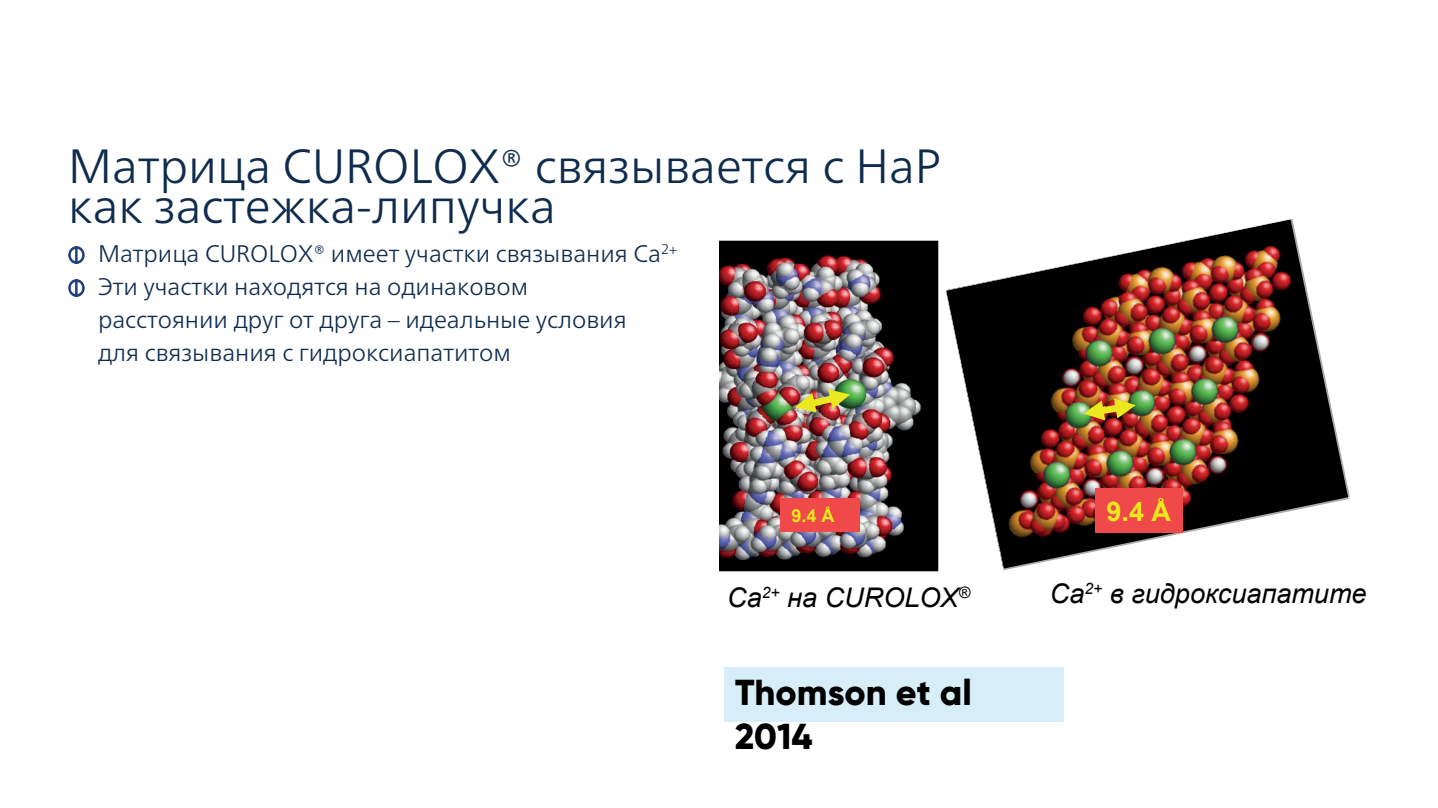
<style>
.page{position:relative;width:1438px;height:808px;background:#fff}
.page>*{position:absolute;margin:0;border:0;box-sizing:border-box;transform-origin:0 0}
.t1{font:300 48.15px/40.7px "Frutiger Neue LTCYR";color:#0f2b4d}
.t2{font:800 36px/43.7px "Gilroy Two";color:#000001}
.t3{font:italic 27px "Arial";color:#000001}
.t4{font:700 27px "Arial";color:#ece820}
.t5{font:300 24px/33.2px "Frutiger Neue LTCYR";color:#0f2b4d}
.t6{font:700 18px "Arial";color:#ece820}
</style>
<div class="page">
<img style="left:68px;top:246px;width:17px;height:17px">
<img style="left:68px;top:280px;width:17px;height:16px">
<div style="left:724px;top:667px;width:339px;height:54px;background:#d7edf7"></div>
<img style="left:946px;top:219px;width:403px;height:351px">
<svg style="left:1083px;top:398px;width:52px;height:22px"></svg>
<div style="left:1095px;top:488px;width:87px;height:44px;background:#ef4949"></div>
<img style="left:719px;top:240px;width:219px;height:331px">
<svg style="left:794px;top:389px;width:56px;height:24px"></svg>
<div style="left:780px;top:498px;width:79px;height:33px;background:#ef4949"></div>
<h1 class="t1" style="left:68px;top:145px;width:874px">Матрица CUROLOX® связывается с HaP как застежка-липучка</h1>
<p class="t5" style="left:98px;top:236px;width:580px">Матрица CUROLOX® имеет участки связывания Ca<sup>2+ </sup>Эти участки находятся на одинаковом<br>расстоянии друг от друга – идеальные условия<br>для связывания с гидроксиапатитом</p>
<p class="t6" style="left:791px;top:503px;width:45px">9.4 Å</p>
<p class="t4" style="left:1106px;top:492px;width:66px">9.4 Å</p>
<p class="t3" style="left:727px;top:580px;width:244px">Ca<sup>2+</sup> на CUROLOX<sup>®</sup></p>
<h2 class="t2" style="left:735px;top:671px;width:238px">Thomson et al<br>2014</h2>
<p class="t3" style="left:1049px;top:576px;width:318px">Ca<sup>2+</sup> в гидроксиапатите</p>
</div>
